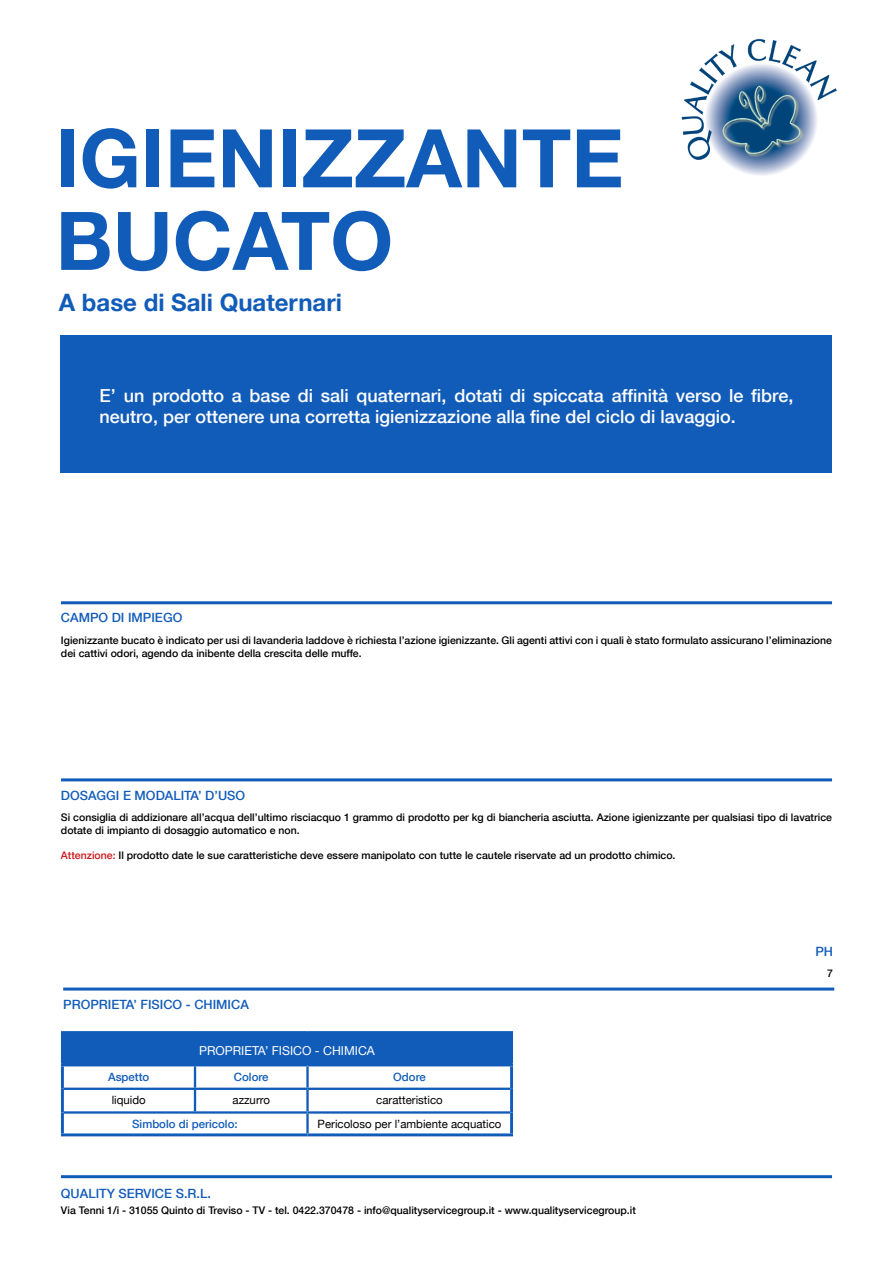
<style>
.page{position:relative;width:893px;height:1263px;background:#fff}
.page>*{position:absolute;margin:0;border:0;box-sizing:border-box;transform-origin:0 0}
.t1{font:700 81px/82.5px "Helvetica Neue";color:#125cb9}
.t2{font:700 24px "Helvetica Neue";color:#125cb9}
.t3{font:500 18px/21.6px "Helvetica Neue";color:#fff}
.t4{font:500 12.75px "Helvetica Neue";color:#125cb9}
.t5{font:12.3px "Helvetica Neue";color:#fff}
.t6{font:11.4px "Helvetica Neue";color:#000}
.t7{font:500 11.4px "Helvetica Neue";color:#125cb9}
.t8{font:500 10.5px/12.6px "Helvetica Neue";color:#000}
.s1{color:#cd171a}
</style>
<div class="page">
<div style="left:61px;top:335px;width:771px;height:137px;background:#125cb9"></div>
<img style="left:681px;top:38px;width:156px;height:138px">
<hr style="left:61px;top:601px;width:771px;height:3px;background:#125cb9">
<hr style="left:61px;top:1175px;width:771px;height:3px;background:#125cb9">
<hr style="left:61px;top:778px;width:771px;height:3px;background:#125cb9">
<div style="left:62px;top:1032px;width:450px;height:33px;background:#125cb9"></div>
<hr style="left:64px;top:1087px;width:131px;height:3px;background:#125cb9">
<hr style="left:195px;top:1087px;width:113px;height:3px;background:#125cb9">
<hr style="left:308px;top:1087px;width:202px;height:3px;background:#125cb9">
<hr style="left:64px;top:1111px;width:131px;height:3px;background:#125cb9">
<hr style="left:194px;top:1066px;width:2px;height:21px;background:#125cb9">
<hr style="left:194px;top:1090px;width:2px;height:21px;background:#125cb9">
<hr style="left:195px;top:1111px;width:113px;height:3px;background:#125cb9">
<hr style="left:306px;top:1066px;width:3px;height:21px;background:#125cb9">
<hr style="left:306px;top:1090px;width:3px;height:21px;background:#125cb9">
<hr style="left:308px;top:1111px;width:202px;height:3px;background:#125cb9">
<hr style="left:306px;top:1114px;width:3px;height:19px;background:#125cb9">
<hr style="left:61px;top:1031px;width:134px;height:3px;background:#125cb9">
<hr style="left:61px;top:1034px;width:3px;height:29px;background:#125cb9">
<hr style="left:195px;top:1031px;width:113px;height:3px;background:#125cb9">
<hr style="left:308px;top:1031px;width:205px;height:3px;background:#125cb9">
<hr style="left:510px;top:1034px;width:3px;height:29px;background:#125cb9">
<hr style="left:61px;top:1063px;width:134px;height:3px;background:#125cb9">
<hr style="left:195px;top:1063px;width:113px;height:3px;background:#125cb9">
<hr style="left:308px;top:1063px;width:205px;height:3px;background:#125cb9">
<hr style="left:61px;top:1066px;width:3px;height:23px;background:#125cb9">
<hr style="left:510px;top:1066px;width:3px;height:23px;background:#125cb9">
<hr style="left:61px;top:1089px;width:3px;height:23px;background:#125cb9">
<hr style="left:510px;top:1089px;width:3px;height:23px;background:#125cb9">
<hr style="left:61px;top:1112px;width:3px;height:21px;background:#125cb9">
<hr style="left:510px;top:1112px;width:3px;height:21px;background:#125cb9">
<hr style="left:61px;top:1133px;width:134px;height:3px;background:#125cb9">
<hr style="left:195px;top:1133px;width:113px;height:3px;background:#125cb9">
<hr style="left:308px;top:1133px;width:205px;height:3px;background:#125cb9">
<hr style="left:63px;top:987px;width:771px;height:3px;background:#125cb9">
<h1 class="t1" style="left:56px;top:115px;width:570px">IGIENIZZANTE<br>BUCATO</h1>
<h2 class="t2" style="left:59px;top:287px;width:285px">A base di Sali Quaternari</h2>
<h3 class="t3" style="left:100px;top:384px;width:695px">E’ un prodotto a base di sali quaternari, dotati di spiccata affinità verso le fibre, neutro, per ottenere una corretta igienizzazione alla fine del ciclo di lavaggio.</h3>
<p class="t4" style="left:61px;top:608px;width:123px">CAMPO DI IMPIEGO</p>
<p class="t8" style="left:61px;top:633px;width:773px">Igienizzante bucato è indicato per usi di lavanderia laddove è richiesta l’azione igienizzante. Gli agenti attivi con i quali è stato formulato assicurano l’eliminazione dei cattivi odori, agendo da inibente della crescita delle muffe.</p>
<p class="t4" style="left:61px;top:785px;width:186px">DOSAGGI E MODALITA’ D’USO</p>
<p class="t8" style="left:61px;top:811px;width:773px">Si consiglia di addizionare all’acqua dell’ultimo risciacquo 1 grammo di prodotto per kg di biancheria asciutta. Azione igienizzante per qualsiasi tipo di lavatrice dotate di impianto di dosaggio automatico e non.</p>
<p class="t8" style="left:61px;top:848px;width:616px"><span class="s1">Attenzione:</span> Il prodotto date le sue caratteristiche deve essere manipolato con tutte le cautele riservate ad un prodotto chimico.</p>
<p class="t4" style="left:63px;top:994px;width:187px">PROPRIETA’ FISICO - CHIMICA</p>
<p class="t5" style="left:199px;top:1043px;width:177px">PROPRIETA’ FISICO - CHIMICA</p>
<p class="t7" style="left:108px;top:1067px;width:43px">Aspetto</p>
<p class="t7" style="left:234px;top:1067px;width:36px">Colore</p>
<p class="t7" style="left:393px;top:1067px;width:34px">Odore</p>
<p class="t6" style="left:112px;top:1093px;width:36px">liquido</p>
<p class="t6" style="left:233px;top:1093px;width:39px">azzurro</p>
<p class="t6" style="left:376px;top:1093px;width:68px">caratteristico</p>
<p class="t7" style="left:132px;top:1115px;width:107px">Simbolo di pericolo:</p>
<p class="t6" style="left:318px;top:1117px;width:185px">Pericoloso per l’ambiente acquatico</p>
<p class="t4" style="left:61px;top:1183px;width:151px">QUALITY SERVICE S.R.L.</p>
<p class="t8" style="left:61px;top:1204px;width:576px">Via Tenni 1/i - 31055 Quinto di Treviso - TV - tel. 0422.370478 - info@qualityservicegroup.it - www.qualityservicegroup.it</p>
<p class="t4" style="left:815px;top:941px;width:19px">PH</p>
<p class="t8" style="left:827px;top:967px;width:7px">7</p>
</div>
